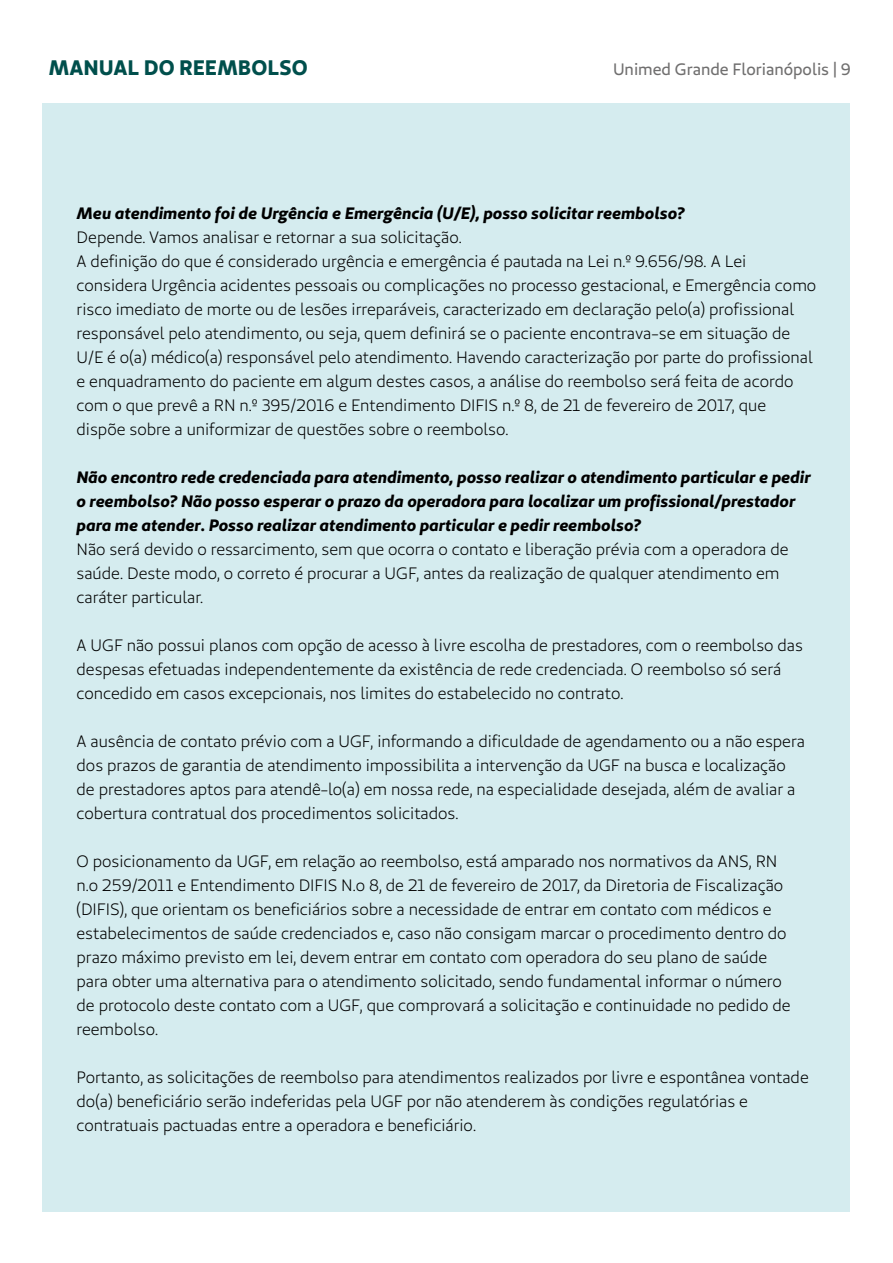
<style>
.page{position:relative;width:893px;height:1263px;background:#fff}
.page>*{position:absolute;margin:0;border:0;box-sizing:border-box;transform-origin:0 0}
.t1{font:21px "Unimed Sans 2020 Bold";color:#004f4c}
.t2{font:16.5px/24px "Unimed Sans 2020 Book";color:#000}
.t3{font:italic 16.5px/24px "Unimed Sans 2020 Bold";color:#000}
.t4{font:16.5px "Unimed Sans 2020 Regular";color:#706f6f}
</style>
<div class="page">
<div style="left:43px;top:103px;width:807px;height:1108px;background:#d5ecef"></div>
<p class="t1" style="left:48px;top:53px;width:261px">MANUAL DO REEMBOLSO</p>
<p class="t4" style="left:613px;top:58px;width:239px">Unimed Grande Florianópolis | 9</p>
<p class="t3" style="left:77px;top:200px;width:610px">Meu atendimento foi de Urgência e Emergência (U/E), posso solicitar reembolso?</p>
<p class="t2" style="left:77px;top:225px;width:741px">Depende. Vamos analisar e retornar a sua solicitação.<br>A definição do que é considerado urgência e emergência é pautada na Lei n.º 9.656/98. A Lei considera Urgência acidentes pessoais ou complicações no processo gestacional, e Emergência como risco imediato de morte ou de lesões irreparáveis, caracterizado em declaração pelo(a) profissional responsável pelo atendimento, ou seja, quem definirá se o paciente encontrava-se em situação de U/E é o(a) médico(a) responsável pelo atendimento. Havendo caracterização por parte do profissional e enquadramento do paciente em algum destes casos, a análise do reembolso será feita de acordo com o que prevê a RN n.º 395/2016 e Entendimento DIFIS n.º 8, de 21 de fevereiro de 2017, que dispõe sobre a uniformizar de questões sobre o reembolso.</p>
<p class="t3" style="left:77px;top:465px;width:736px">Não encontro rede credenciada para atendimento, posso realizar o atendimento particular e pedir o reembolso? Não posso esperar o prazo da operadora para localizar um profissional/prestador para me atender. Posso realizar atendimento particular e pedir reembolso?</p>
<p class="t2" style="left:77px;top:537px;width:714px">Não será devido o ressarcimento, sem que ocorra o contato e liberação prévia com a operadora de saúde. Deste modo, o correto é procurar a UGF, antes da realização de qualquer atendimento em caráter particular.</p>
<p class="t2" style="left:77px;top:633px;width:728px">A UGF não possui planos com opção de acesso à livre escolha de prestadores, com o reembolso das despesas efetuadas independentemente da existência de rede credenciada. O reembolso só será concedido em casos excepcionais, nos limites do estabelecido no contrato.</p>
<p class="t2" style="left:77px;top:729px;width:730px">A ausência de contato prévio com a UGF, informando a dificuldade de agendamento ou a não espera dos prazos de garantia de atendimento impossibilita a intervenção da UGF na busca e localização de prestadores aptos para atendê-lo(a) em nossa rede, na especialidade desejada, além de avaliar a cobertura contratual dos procedimentos solicitados.</p>
<p class="t2" style="left:77px;top:849px;width:716px">O posicionamento da UGF, em relação ao reembolso, está amparado nos normativos da ANS, RN n.o 259/2011 e Entendimento DIFIS N.o 8, de 21 de fevereiro de 2017, da Diretoria de Fiscalização (DIFIS), que orientam os beneficiários sobre a necessidade de entrar em contato com médicos e estabelecimentos de saúde credenciados e, caso não consigam marcar o procedimento dentro do prazo máximo previsto em lei, devem entrar em contato com operadora do seu plano de saúde para obter uma alternativa para o atendimento solicitado, sendo fundamental informar o número de protocolo deste contato com a UGF, que comprovará a solicitação e continuidade no pedido de reembolso.</p>
<p class="t2" style="left:77px;top:1065px;width:734px">Portanto, as solicitações de reembolso para atendimentos realizados por livre e espontânea vontade do(a) beneficiário serão indeferidas pela UGF por não atenderem às condições regulatórias e contratuais pactuadas entre a operadora e beneficiário.</p>
</div>
